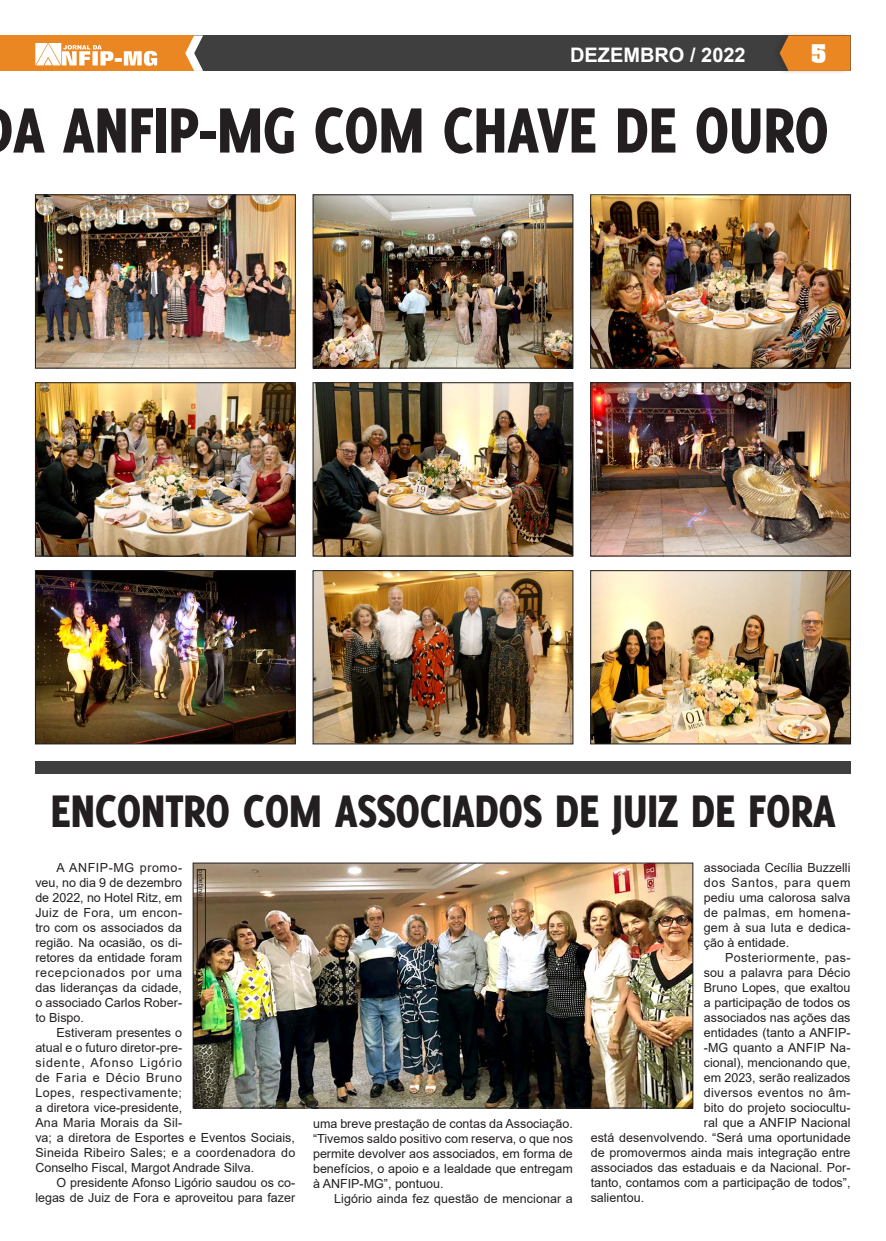
<style>
.page{position:relative;width:886px;height:1241px;background:#fff}
.page>*{position:absolute;margin:0;border:0;box-sizing:border-box;transform-origin:0 0}
.t1{font:800 70px "Delicious";letter-spacing:-.01em;color:#231f20;scale:.9 1}
.TÍTULO{font:800 50px "Delicious";letter-spacing:-.01em;color:#231f20;scale:.9 1}
.t2{font:700 25px "Aachen BT";color:#fff}
.t3{font:700 20px "Arial";color:#fff}
.Corpo_do_texto{font:12.5px/15px "Arial";color:#231f20;text-align:justify}
.Corpo_do_texto-2{font:12.5px "Arial";letter-spacing:.025em;color:#231f20}
.Corpo_do_texto-3{font:12.5px "Arial";letter-spacing:.035em;color:#231f20}
.Corpo_do_texto-4{font:6.25px "Arial";color:#231f20}
</style>
<div class="page">
<div style="left:0;top:35px;width:195px;height:36px;background:#eb8723"></div>
<svg style="left:35px;top:43px;width:122px;height:23px"></svg>
<div style="left:194px;top:35px;width:656px;height:36px;background:#403f40"></div>
<svg style="left:185px;top:35px;width:18px;height:36px"></svg>
<img style="left:37px;top:196px;width:257px;height:170px">
<div style="left:35px;top:194px;width:261px;height:174px;border:1px solid #231f20"></div>
<img style="left:315px;top:196px;width:256px;height:170px">
<div style="left:313px;top:194px;width:260px;height:174px;border:1px solid #231f20"></div>
<img style="left:592px;top:196px;width:257px;height:170px">
<div style="left:590px;top:194px;width:261px;height:174px;border:1px solid #231f20"></div>
<img style="left:37px;top:384px;width:257px;height:170px">
<div style="left:35px;top:382px;width:261px;height:174px;border:1px solid #231f20"></div>
<img style="left:315px;top:384px;width:256px;height:170px">
<div style="left:313px;top:382px;width:260px;height:174px;border:1px solid #231f20"></div>
<img style="left:592px;top:384px;width:257px;height:170px">
<div style="left:590px;top:382px;width:261px;height:174px;border:1px solid #231f20"></div>
<img style="left:592px;top:572px;width:257px;height:170px">
<div style="left:590px;top:570px;width:261px;height:174px;border:1px solid #231f20"></div>
<img style="left:315px;top:572px;width:256px;height:170px">
<div style="left:313px;top:570px;width:260px;height:174px;border:1px solid #231f20"></div>
<img style="left:37px;top:572px;width:257px;height:170px">
<div style="left:35px;top:570px;width:261px;height:174px;border:1px solid #231f20"></div>
<img style="left:195px;top:864px;width:496px;height:242px">
<div style="left:193px;top:862px;width:500px;height:246px;border:1px solid #231f20"></div>
<div style="left:35px;top:761px;width:816px;height:13px;background:#403f40"></div>
<div style="left:197px;top:869px;width:9px;height:120px;border:1px solid #231f20"></div>
<div style="left:771px;top:32px;width:78px;height:43px;background:#231f20;opacity:.2"></div>
<svg style="left:780px;top:35px;width:70px;height:36px;background:#de8124"></svg>
<p class="t3" style="left:570px;top:41px;width:177px">DEZEMBRO / 2022</p>
<p class="t2" style="left:810px;top:38px;width:18px">5</p>
<h1 class="t1" style="left:13px;top:89px;width:908px">A ANFIP-MG COM CHAVE DE OURO</h1>
<p class="TÍTULO" style="left:50px;top:781px;width:874px">ENCONTRO COM ASSOCIADOS DE JUIZ DE FORA</p>
<p class="Corpo_do_texto" style="left:35px;top:860px;width:148px;text-indent:21px">A ANFIP-MG promo&shy;veu, no dia 9 de dezembro de 2022, no Hotel Ritz, em Juiz de Fora, um encon&shy;tro com os associados da região. Na ocasião, os di&shy;retores da entidade foram recepcionados por uma das lideranças da cidade, o associado Carlos Rober&shy;to Bispo.</p>
<p class="Corpo_do_texto" style="left:35px;top:1025px;width:261px;text-align:left;text-indent:21px">Estiveram presentes o<br>atual e o futuro diretor-pre-<br>sidente, Afonso Ligório<br>de Faria e Décio Bruno<br>Lopes, respectivamente;<br>a diretora vice-presidente,<br>Ana Maria Morais da Sil-<br>va; a diretora de Esportes e Eventos Sociais,<br>Sineida Ribeiro Sales; e a coordenadora do<br>Conselho Fiscal, Margot Andrade Silva.</p>
<p class="Corpo_do_texto" style="left:35px;top:1175px;width:261px;text-align:right">O presidente Afonso Ligório saudou os co&shy;legas de Juiz de Fora e aproveitou para fazer</p>
<p class="Corpo_do_texto-4" style="left:196px;top:900px;width:32px;rotate:-90deg">Divulgação</p>
<p class="Corpo_do_texto" style="left:313px;top:1115px;width:261px">uma breve prestação de contas da Associação. “Tivemos saldo positivo com reserva, o que nos permite devolver aos associados, em forma de benefícios, o apoio e a lealdade que entregam à ANFIP-MG”, pontuou.</p>
<p class="Corpo_do_texto" style="left:334px;top:1190px;width:240px">Ligório ainda fez questão de mencionar a</p>
<p class="Corpo_do_texto" style="left:704px;top:860px;width:148px">associada Cecília Buzzelli dos Santos, para quem pediu uma calorosa salva de palmas, em homena&shy;gem à sua luta e dedica&shy;ção à entidade.</p>
<p class="Corpo_do_texto-3" style="left:725px;top:949px;width:127px">Posteriormente, pas-</p>
<p class="Corpo_do_texto" style="left:704px;top:965px;width:148px">sou a palavra para Décio</p>
<p class="Corpo_do_texto" style="left:704px;top:980px;width:148px">Bruno Lopes, que exaltou</p>
<p class="Corpo_do_texto" style="left:704px;top:995px;width:148px">a participação de todos os</p>
<p class="Corpo_do_texto" style="left:704px;top:1010px;width:148px">associados nas ações das</p>
<p class="Corpo_do_texto" style="left:704px;top:1025px;width:148px">entidades (tanto a ANFIP-</p>
<p class="Corpo_do_texto" style="left:704px;top:1040px;width:148px">-MG quanto a ANFIP Na-</p>
<p class="Corpo_do_texto" style="left:704px;top:1055px;width:148px">cional), mencionando que,</p>
<p class="Corpo_do_texto" style="left:704px;top:1070px;width:148px">em 2023, serão realizados</p>
<p class="Corpo_do_texto-2" style="left:704px;top:1084px;width:148px">diversos eventos no âm-</p>
<p class="Corpo_do_texto" style="left:704px;top:1100px;width:148px">bito do projeto sociocultu-</p>
<p class="Corpo_do_texto" style="left:704px;top:1115px;width:148px">ral que a ANFIP Nacional</p>
<p class="Corpo_do_texto" style="left:591px;top:1130px;width:261px">está desenvolvendo. “Será uma oportunidade</p>
<p class="Corpo_do_texto" style="left:591px;top:1145px;width:261px">de promovermos ainda mais integração entre</p>
<p class="Corpo_do_texto" style="left:591px;top:1160px;width:261px">associados das estaduais e da Nacional. Por-</p>
<p class="Corpo_do_texto" style="left:591px;top:1175px;width:261px">tanto, contamos com a participação de todos”,</p>
<p class="Corpo_do_texto" style="left:591px;top:1190px;width:55px">salientou.</p>
</div>
